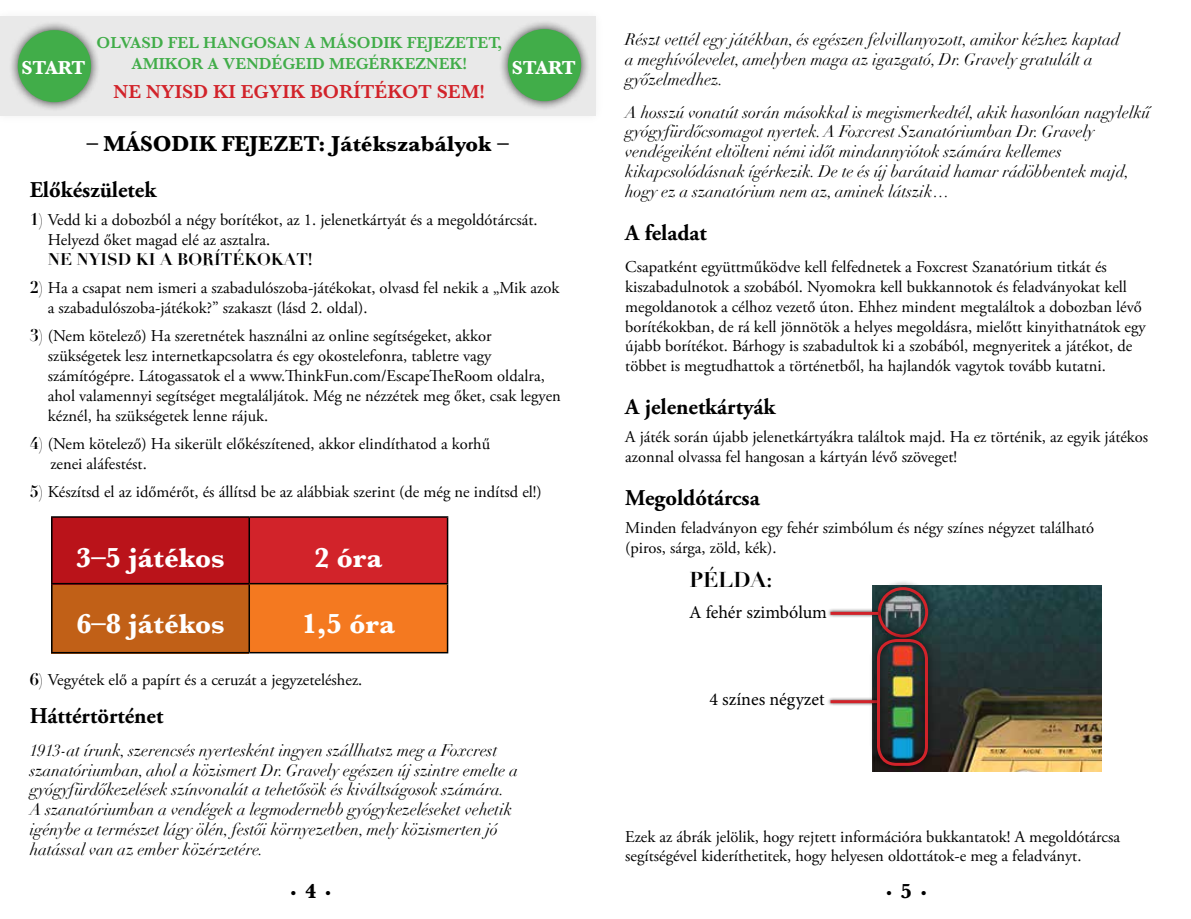
<style>
.page{position:relative;width:1191px;height:919px;background:#fff}
.page>*{position:absolute;margin:0;border:0;box-sizing:border-box;transform-origin:0 0}
.t1{font:700 28.5px "Baskerville";color:#fff}
.t2{font:700 22.5px "Adobe Garamond Pro";color:#000}
.t3{font:700 22.5px "Baskerville";color:#000}
.t4{font:700 21px "Didot";color:#000}
.t5{font:600 19.5px "Baskerville";color:#d2232a}
.t6{font:700 19.5px "Baskerville";letter-spacing:-.025em;color:#fff}
.t7{font:18px "Minion Pro";color:#000}
.t8{font:16.5px/19.8px "Adobe Garamond Pro";color:#000}
.t9{font:italic 16.5px/19.8px "Didot";color:#000}
.t10{font:600 16.5px/21px "Baskerville";color:#41ad49;text-align:center}
.t11{font:700 16.5px "Didot";color:#000}
.t12{font:700 15px "Baskerville";color:#000}
.s1{font-family:"Didot";font-weight:700}
.s2{font-size:21px}
</style>
<div class="page">
<div style="left:0;top:17px;width:595px;height:99px;background:#e9e9e9"></div>
<div style="left:51px;top:517px;width:197px;height:68px;background:#ba131a"></div>
<div style="left:51px;top:585px;width:197px;height:68px;background:#c16017"></div>
<div style="left:249px;top:517px;width:197px;height:68px;background:#d2232a"></div>
<div style="left:249px;top:583px;width:197px;height:68px;background:#f47920"></div>
<hr style="left:51px;top:516px;width:198px;height:1px;background:#000">
<hr style="left:51px;top:517px;width:2px;height:66px;background:#000">
<hr style="left:249px;top:516px;width:199px;height:1px;background:#000">
<hr style="left:248px;top:517px;width:2px;height:66px;background:#000">
<hr style="left:447px;top:517px;width:1px;height:66px;background:#000">
<hr style="left:51px;top:583px;width:198px;height:1px;background:#000">
<hr style="left:51px;top:584px;width:2px;height:68px;background:#000">
<hr style="left:249px;top:583px;width:199px;height:1px;background:#000">
<hr style="left:248px;top:584px;width:2px;height:68px;background:#000">
<hr style="left:447px;top:584px;width:1px;height:68px;background:#000">
<hr style="left:51px;top:652px;width:198px;height:1px;background:#000">
<hr style="left:249px;top:652px;width:199px;height:1px;background:#000">
<img style="left:935px;top:585px;width:166px;height:186px">
<div style="left:870px;top:580px;width:65px;height:64px;background:#000;opacity:.75"></div>
<div style="left:877px;top:587px;width:51px;height:50px;border:3px solid #d2232a;border-radius:50%"></div>
<div style="left:827px;top:608px;width:55px;height:10px;background:#000;opacity:.75"></div>
<hr style="left:830px;top:611px;width:48px;height:3px;background:#d2232a">
<div style="left:827px;top:696px;width:55px;height:10px;background:#000;opacity:.75"></div>
<hr style="left:830px;top:700px;width:48px;height:3px;background:#d2232a">
<div style="left:869px;top:631px;width:66px;height:142px;background:#000;opacity:.75"></div>
<div style="left:877px;top:639px;width:51px;height:126px;border:3px solid #d2232a;border-radius:18px"></div>
<div style="left:8px;top:21px;width:92px;height:91px;background:#000;opacity:.75"></div>
<div style="left:18px;top:30px;width:73px;height:72px;background:#41ad49;border-radius:50%"></div>
<div style="left:498px;top:20px;width:92px;height:90px;background:#000;opacity:.75"></div>
<div style="left:508px;top:29px;width:73px;height:72px;background:#41ad49;border-radius:50%"></div>
<p class="t10" style="left:97px;top:32px;width:407px">OLVASD FEL HANGOSAN A MÁSODIK FEJEZETET,<br>AMIKOR A VENDÉGEID MEGÉRKEZNEK!</p>
<p class="t5" style="left:114px;top:78px;width:373px">NE NYISD KI EGYIK BORÍTÉKOT SEM!</p>
<p class="t6" style="left:21px;top:54px;width:66px">START</p>
<p class="t6" style="left:512px;top:54px;width:66px">START</p>
<h2 class="t3" style="left:87px;top:128px;width:423px">– MÁSODIK FEJEZET: Játékszabályok –</h2>
<h2 class="t2" style="left:30px;top:177px;width:128px">Előkészületek</h2>
<p class="t8" style="left:48px;top:211px;width:491px;text-indent:-18px"><span class="s1">1)</span> Vedd ki a dobozból a négy borítékot, az 1. jelenetkártyát és a megoldótárcsát.<br>Helyezd őket magad elé az asztalra.</p>
<p class="t11" style="left:48px;top:249px;width:266px">NE NYISD KI A BORÍTÉKOKAT!</p>
<p class="t8" style="left:48px;top:279px;width:513px;text-indent:-18px"><span class="s1">2)</span> Ha a csapat nem ismeri a szabadulószoba-játékokat, olvasd fel nekik a „Mik azok a szabadulószoba-játékok?” szakaszt (lásd 2. oldal).</p>
<p class="t8" style="left:48px;top:327px;width:514px;text-indent:-18px"><span class="s1">3)</span> (Nem kötelező) Ha szeretnétek használni az online segítségeket, akkor szükségetek lesz internetkapcsolatra és egy okostelefonra, tabletre vagy számítógépre. Látogassatok el a www.ThinkFun.com/EscapeTheRoom oldalra, ahol valamennyi segítséget megtaláljátok. Még ne nézzétek meg őket, csak legyen kéznél, ha szükségetek lenne rájuk.</p>
<p class="t8" style="left:50px;top:434px;width:441px;text-indent:-21px"><span class="s1">4)</span> (Nem kötelező) Ha sikerült előkészítened, akkor elindíthatod a korhű zenei aláfestést.</p>
<p class="t8" style="left:30px;top:482px;width:513px"><span class="s1">5)</span> Készítsd el az időmérőt, és állítsd be az alábbiak szerint (de még ne indítsd el!)</p>
<h1 class="t1" style="left:76px;top:537px;width:150px">3–5 játékos</h1>
<h1 class="t1" style="left:314px;top:537px;width:70px">2 óra</h1>
<h1 class="t1" style="left:76px;top:604px;width:150px">6–8 játékos</h1>
<h1 class="t1" style="left:302px;top:604px;width:95px">1,5 óra</h1>
<p class="t8" style="left:30px;top:670px;width:334px"><span class="s1">6)</span> Vegyétek elő a papírt és a ceruzát a jegyzeteléshez.</p>
<h2 class="t2" style="left:30px;top:702px;width:135px">Háttértörténet</h2>
<p class="t9" style="left:30px;top:740px;width:490px">1913-at írunk, szerencsés nyertesként ingyen szállhatsz meg a Foxcrest szanatóriumban, ahol a közismert Dr. Gravely egészen új szintre emelte a gyógyfürdőkezelések színvonalát a tehetősök és kiváltságosok számára.<br>A szanatóriumban a vendégek a legmodernebb gyógykezeléseket vehetik igénybe a természet lágy ölén, festői környezetben, mely közismerten jó hatással van az ember közérzetére.</p>
<p class="t9" style="left:625px;top:30px;width:496px">Részt vettél egy játékban, és egészen felvillanyozott, amikor kézhez kaptad a meghívólevelet, amelyben maga az igazgató, Dr. Gravely gratulált a győzelmedhez.</p>
<p class="t9" style="left:625px;top:102px;width:526px">A hosszú vonatút során másokkal is megismerkedtél, akik hasonlóan nagylelkű gyógyfürdőcsomagot nyertek. A Foxcrest Szanatóriumban Dr. Gravely vendégeiként eltölteni némi időt mindannyiótok számára kellemes kikapcsolódásnak ígérkezik. De te és új barátaid hamar rádöbbentek majd, hogy ez a szanatórium nem az, aminek látszik…</p>
<h2 class="t2" style="left:625px;top:219px;width:83px">A feladat</h2>
<p class="t8" style="left:625px;top:257px;width:522px">Csapatként együttműködve kell felfednetek a Foxcrest Szanatórium titkát és kiszabadulnotok a szobából. Nyomokra kell bukkannotok és feladványokat kell megoldanotok a célhoz vezető úton. Ehhez mindent megtaláltok a dobozban lévő borítékokban, de rá kell jönnötök a helyes megoldásra, mielőtt kinyithatnátok egy újabb borítékot. Bárhogy is szabadultok ki a szobából, megnyeritek a játékot, de többet is megtudhattok a történetből, ha hajlandók vagytok tovább kutatni.</p>
<h2 class="t2" style="left:625px;top:394px;width:152px">A jelenetkártyák</h2>
<p class="t8" style="left:625px;top:427px;width:524px">A játék során újabb jelenetkártyákra találtok majd. Ha ez történik, az egyik játékos azonnal olvassa fel hangosan a kártyán lévő szöveget!</p>
<h2 class="t2" style="left:625px;top:484px;width:136px">Megoldótárcsa</h2>
<p class="t8" style="left:625px;top:518px;width:470px">Minden feladványon egy fehér szimbólum és négy színes négyzet található (piros, sárga, zöld, kék).</p>
<p class="t4" style="left:689px;top:566px;width:84px">PÉLDA:</p>
<p class="t7" style="left:689px;top:600px;width:139px">A fehér szimbólum</p>
<p class="t7" style="left:709px;top:687px;width:117px">4 színes négyzet</p>
<p class="t8" style="left:625px;top:827px;width:496px">Ezek az ábrák jelölik, hogy rejtett információra bukkantatok! A megoldótárcsa segítségével kideríthetitek, hogy helyesen oldottátok-e meg a feladványt.</p>
<p class="t12" style="left:291px;top:882px;width:41px">• <span class="s2">4</span> •</p>
<p class="t12" style="left:886px;top:882px;width:41px">• <span class="s2">5</span> •</p>
</div>
